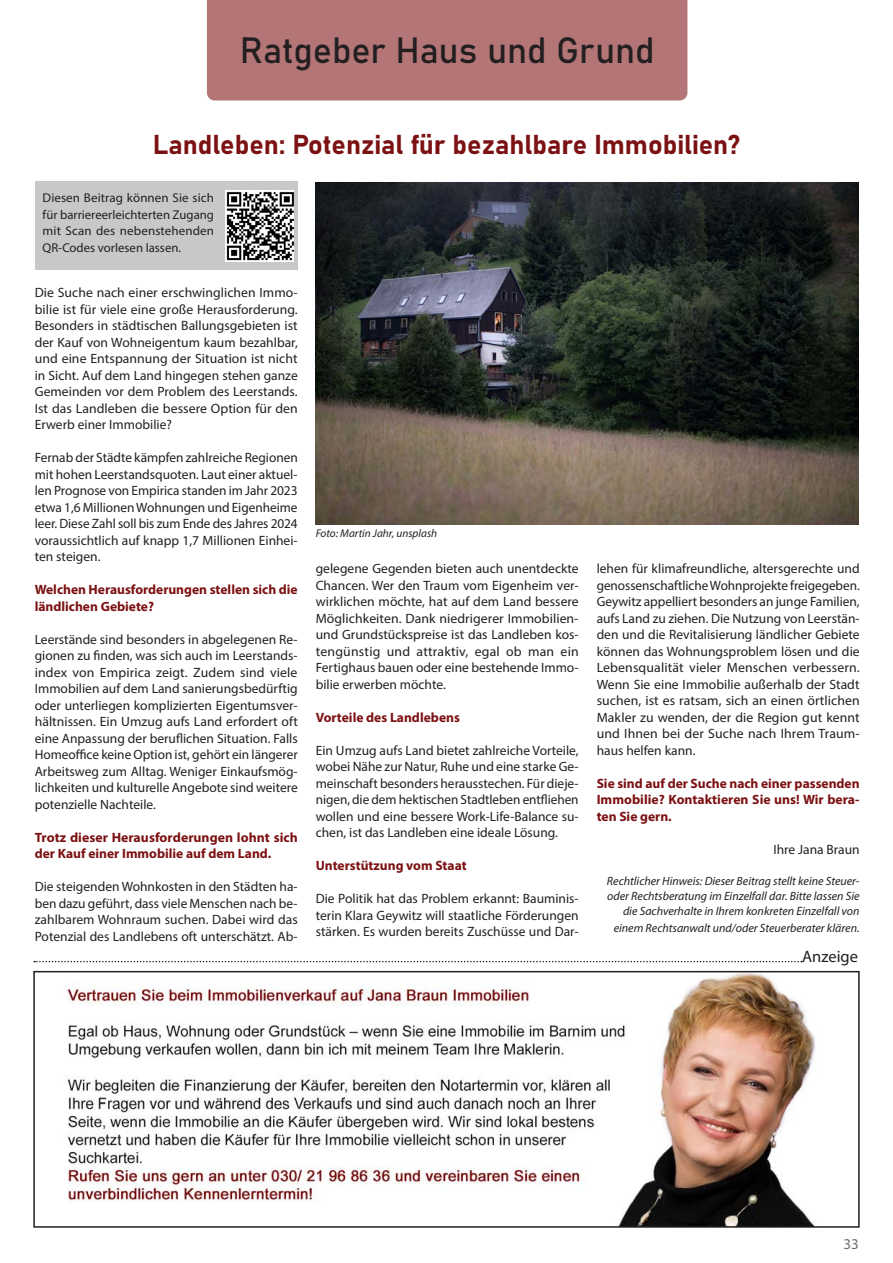
<style>
.page{position:relative;width:893px;height:1263px;background:#fff}
.page>*{position:absolute;margin:0;border:0;box-sizing:border-box;transform-origin:0 0}
.Title___Tip{font:36px "Bahnschrift";letter-spacing:-.005em;color:#231f20}
.Blocksatz_Zwei{font:27px "Bahnschrift";color:#7c1113}
.t1{font:16.5px "Myriad Pro";color:#231f20}
.t2{font:15px "Myriad Pro";color:#6c6d70}
.Blocksatz_Zwei-2{font:13.5px/16.5px "Myriad Pro";color:#231f20;text-align:justify}
.Blocksatz_Zwei-3{font:700 13.5px/16.5px "Myriad Pro";color:#7c1113}
.Blocksatz_Zwei-4{font:12.75px/16.5px "Myriad Pro";letter-spacing:.005em;color:#231f20;text-align:justify}
.Blocksatz_Zwei-5{font:italic 12px/15px "Myriad Pro";color:#231f20;text-align:right}
.Blocksatz_Zwei-6{font:italic 11.25px "Myriad Pro";color:#231f20}
</style>
<div class="page">
<img style="left:67px;top:974px;width:748px;height:251px">
<div style="left:33px;top:971px;width:827px;height:257px;border:2px solid #231f20"></div>
<svg style="left:34px;top:961px;width:768px;height:1px"></svg>
<div style="left:207px;top:0;width:480px;height:100px;background:#b37576"></div>
<img style="left:316px;top:183px;width:543px;height:341px">
<div style="left:35px;top:182px;width:263px;height:88px;background:#c7c8c8"></div>
<img style="left:225px;top:191px;width:68px;height:70px">
<p class="Title___Tip" style="left:240px;top:23px;width:416px">Ratgeber Haus und Grund</p>
<p class="Blocksatz_Zwei" style="left:153px;top:124px;width:589px">Landleben: Potenzial für bezahlbare Immobilien?</p>
<p class="Blocksatz_Zwei-4" style="left:43px;top:190px;width:173px">Diesen Beitrag können Sie sich für barriereerleichterten Zugang mit Scan des nebenstehenden QR-Codes vorlesen lassen.</p>
<p class="Blocksatz_Zwei-2" style="left:35px;top:284px;width:265px">Die Suche nach einer erschwinglichen Immo&shy;bilie ist für viele eine große Herausforderung.<br>Besonders in städtischen Ballungsgebieten ist der Kauf von Wohneigentum kaum bezahlbar, und eine Entspannung der Situation ist nicht in Sicht. Auf dem Land hingegen stehen ganze Gemeinden vor dem Problem des Leerstands.<br>Ist das Landleben die bessere Option für den Erwerb einer Immobilie?</p>
<p class="Blocksatz_Zwei-2" style="left:35px;top:449px;width:265px">Fernab der Städte kämpfen zahlreiche Regionen mit hohen Leerstandsquoten. Laut einer aktuel&shy;len Prognose von Empirica standen im Jahr 2023 etwa 1,6 Millionen Wohnungen und Eigenheime leer. Diese Zahl soll bis zum Ende des Jahres 2024 voraussichtlich auf knapp 1,7 Millionen Einhei&shy;ten steigen.</p>
<p class="Blocksatz_Zwei-3" style="left:35px;top:581px;width:264px">Welchen Herausforderungen stellen sich die ländlichen Gebiete?</p>
<p class="Blocksatz_Zwei-2" style="left:35px;top:631px;width:265px">Leerstände sind besonders in abgelegenen Re&shy;gionen zu finden, was sich auch im Leerstands&shy;index von Empirica zeigt. Zudem sind viele Immobilien auf dem Land sanierungsbedürftig oder unterliegen komplizierten Eigentumsver&shy;hältnissen. Ein Umzug aufs Land erfordert oft eine Anpassung der beruflichen Situation. Falls Homeoffice keine Option ist, gehört ein längerer Arbeitsweg zum Alltag. Weniger Einkaufsmög&shy;lichkeiten und kulturelle Angebote sind weitere potenzielle Nachteile.</p>
<p class="Blocksatz_Zwei-3" style="left:35px;top:828px;width:265px">Trotz dieser Herausforderungen lohnt sich der Kauf einer Immobilie auf dem Land.</p>
<p class="Blocksatz_Zwei-2" style="left:35px;top:878px;width:264px">Die steigenden Wohnkosten in den Städten ha&shy;ben dazu geführt, dass viele Menschen nach be&shy;zahlbarem Wohnraum suchen. Dabei wird das Potenzial des Landlebens oft unterschätzt. Ab-</p>
<p class="Blocksatz_Zwei-6" style="left:316px;top:526px;width:123px">Foto: Martin Jahr, unsplash</p>
<p class="Blocksatz_Zwei-2" style="left:316px;top:560px;width:265px">gelegene Gegenden bieten auch unentdeckte Chancen. Wer den Traum vom Eigenheim ver&shy;wirklichen möchte, hat auf dem Land bessere Möglichkeiten. Dank niedrigerer Immobilien&shy;und Grundstückspreise ist das Landleben kos&shy;tengünstig und attraktiv, egal ob man ein Fertighaus bauen oder eine bestehende Immo&shy;bilie erwerben möchte.</p>
<p class="Blocksatz_Zwei-3" style="left:316px;top:708px;width:146px">Vorteile des Landlebens</p>
<p class="Blocksatz_Zwei-2" style="left:316px;top:742px;width:264px">Ein Umzug aufs Land bietet zahlreiche Vorteile, wobei Nähe zur Natur, Ruhe und eine starke Ge&shy;meinschaft besonders herausstechen. Für dieje&shy;nigen, die dem hektischen Stadtleben entfliehen wollen und eine bessere Work-Life-Balance su&shy;chen, ist das Landleben eine ideale Lösung.</p>
<p class="Blocksatz_Zwei-3" style="left:316px;top:857px;width:152px">Unterstützung vom Staat</p>
<p class="Blocksatz_Zwei-2" style="left:316px;top:890px;width:264px">Die Politik hat das Problem erkannt: Bauminis&shy;terin Klara Geywitz will staatliche Förderungen stärken. Es wurden bereits Zuschüsse und Dar-</p>
<p class="Blocksatz_Zwei-2" style="left:597px;top:560px;width:265px">lehen für klimafreundliche, altersgerechte und genossenschaftliche Wohnprojekte freigegeben.<br>Geywitz appelliert besonders an junge Familien, aufs Land zu ziehen. Die Nutzung von Leerstän&shy;den und die Revitalisierung ländlicher Gebiete können das Wohnungsproblem lösen und die Lebensqualität vieler Menschen verbessern.<br>Wenn Sie eine Immobilie außerhalb der Stadt suchen, ist es ratsam, sich an einen örtlichen Makler zu wenden, der die Region gut kennt und Ihnen bei der Suche nach Ihrem Traum&shy;haus helfen kann.</p>
<p class="Blocksatz_Zwei-3" style="left:597px;top:774px;width:264px;text-align:justify">Sie sind auf der Suche nach einer passenden Immobilie? Kontaktieren Sie uns! Wir bera&shy;ten Sie gern.</p>
<p class="Blocksatz_Zwei-2" style="left:773px;top:841px;width:88px">Ihre Jana Braun</p>
<p class="Blocksatz_Zwei-5" style="left:607px;top:873px;width:254px">Rechtlicher Hinweis: Dieser Beitrag stellt keine Steuer&shy;oder Rechtsberatung im Einzelfall dar. Bitte lassen Sie die Sachverhalte in Ihrem konkreten Einzelfall von</p>
<p class="Blocksatz_Zwei-5" style="left:614px;top:920px;width:247px">einem Rechtsanwalt und/oder Steuerberater klären.</p>
<p class="t1" style="left:802px;top:946px;width:57px">Anzeige</p>
<p class="t2" style="left:844px;top:1234px;width:17px">33</p>
</div>
